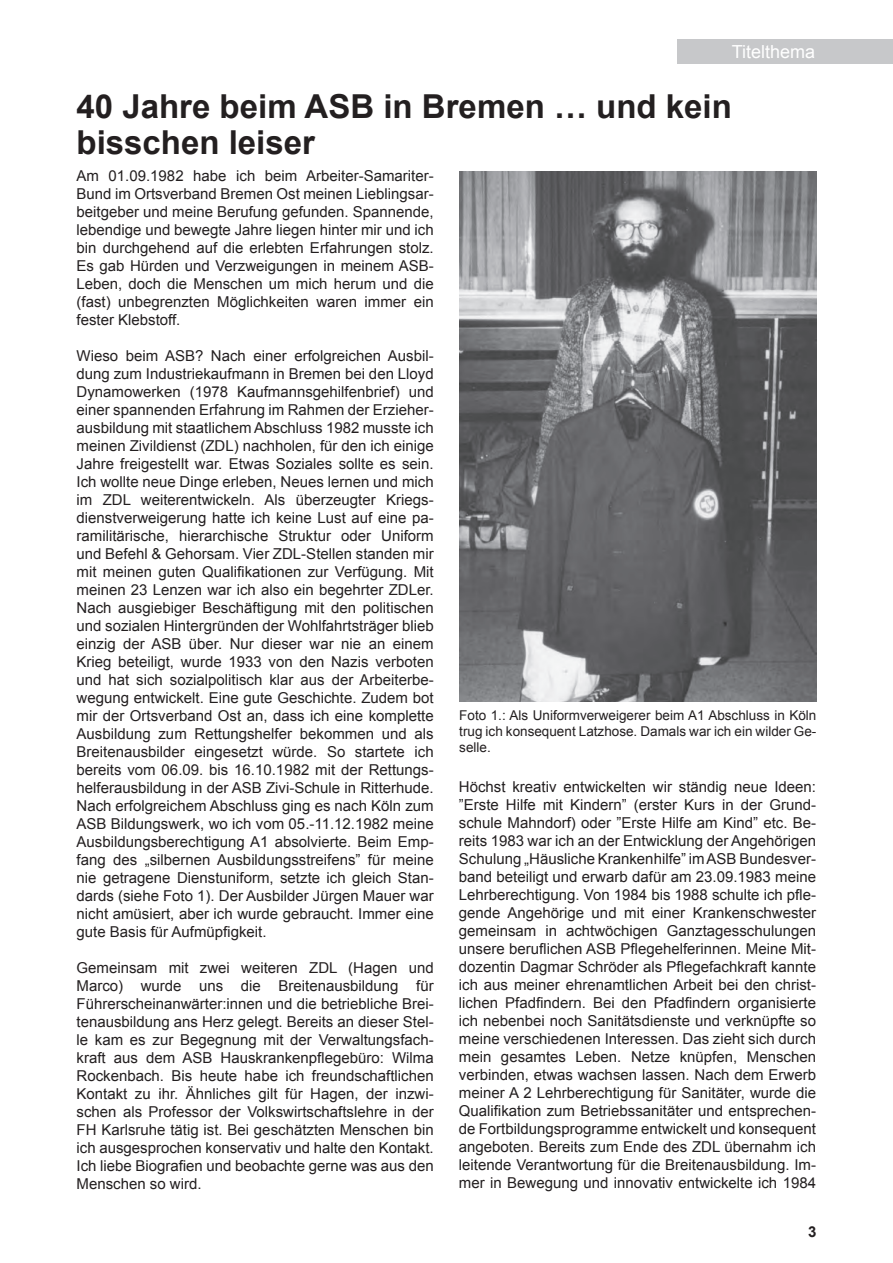
<style>
.page{position:relative;width:893px;height:1263px;background:#fff}
.page>*{position:absolute;margin:0;border:0;box-sizing:border-box;transform-origin:0 0}
.t1{font:700 33px/36px "Arial";color:#231f20}
.t2{font:18px "Arial";color:#fff}
.t3{font:15px/18px "Arial";color:#231f20;text-align:justify}
.t4{font:700 15px "Arial";color:#231f20}
.t5{font:13.5px/16.2px "Arial";color:#231f20;text-align:justify}
</style>
<div class="page">
<div style="left:677px;top:39px;width:216px;height:25px;background:#c7c8ca"></div>
<img style="left:459px;top:172px;width:357px;height:530px">
<p class="t2" style="left:732px;top:40px;width:85px">Titelthema</p>
<h1 class="t1" style="left:77px;top:89px;width:657px">40 Jahre beim ASB in Bremen … und kein bisschen leiser</h1>
<p class="t3" style="left:77px;top:167px;width:359px">Am 01.09.1982 habe ich beim Arbeiter-Samariter-Bund im Ortsverband Bremen Ost meinen Lieblingsar&shy;beitgeber und meine Berufung gefunden. Spannende, lebendige und bewegte Jahre liegen hinter mir und ich bin durchgehend auf die erlebten Erfahrungen stolz.<br>Es gab Hürden und Verzweigungen in meinem ASB-Leben, doch die Menschen um mich herum und die (fast) unbegrenzten Möglichkeiten waren immer ein fester Klebstoff.</p>
<p class="t3" style="left:77px;top:347px;width:359px">Wieso beim ASB? Nach einer erfolgreichen Ausbil&shy;dung zum Industriekaufmann in Bremen bei den Lloyd Dynamowerken (1978 Kaufmannsgehilfenbrief) und einer spannenden Erfahrung im Rahmen der Erzieher&shy;ausbildung mit staatlichem Abschluss 1982 musste ich meinen Zivildienst (ZDL) nachholen, für den ich einige Jahre freigestellt war. Etwas Soziales sollte es sein.<br>Ich wollte neue Dinge erleben, Neues lernen und mich im ZDL weiterentwickeln. Als überzeugter Kriegs&shy;dienstverweigerung hatte ich keine Lust auf eine pa&shy;ramilitärische, hierarchische Struktur oder Uniform und Befehl &amp; Gehorsam. Vier ZDL-Stellen standen mir mit meinen guten Qualifikationen zur Verfügung. Mit meinen 23 Lenzen war ich also ein begehrter ZDLer.<br>Nach ausgiebiger Beschäftigung mit den politischen und sozialen Hintergründen der Wohlfahrtsträger blieb einzig der ASB über. Nur dieser war nie an einem Krieg beteiligt, wurde 1933 von den Nazis verboten und hat sich sozialpolitisch klar aus der Arbeiterbe&shy;wegung entwickelt. Eine gute Geschichte. Zudem bot mir der Ortsverband Ost an, dass ich eine komplette Ausbildung zum Rettungshelfer bekommen und als Breitenausbilder eingesetzt würde. So startete ich bereits vom 06.09. bis 16.10.1982 mit der Rettungs&shy;helferausbildung in der ASB Zivi-Schule in Ritterhude.<br>Nach erfolgreichem Abschluss ging es nach Köln zum ASB Bildungswerk, wo ich vom 05.-11.12.1982 meine Ausbildungsberechtigung A1 absolvierte. Beim Emp&shy;fang des „silbernen Ausbildungsstreifens” für meine nie getragene Dienstuniform, setzte ich gleich Stan&shy;dards (siehe Foto 1). Der Ausbilder Jürgen Mauer war nicht amüsiert, aber ich wurde gebraucht. Immer eine gute Basis für Aufmüpfigkeit.</p>
<p class="t3" style="left:77px;top:959px;width:359px">Gemeinsam mit zwei weiteren ZDL (Hagen und Marco) wurde uns die Breitenausbildung für Führerscheinanwärter:innen und die betriebliche Brei&shy;tenausbildung ans Herz gelegt. Bereits an dieser Stel&shy;le kam es zur Begegnung mit der Verwaltungsfach&shy;kraft aus dem ASB Hauskrankenpflegebüro: Wilma Rockenbach. Bis heute habe ich freundschaftlichen Kontakt zu ihr. Ähnliches gilt für Hagen, der inzwi&shy;schen als Professor der Volkswirtschaftslehre in der FH Karlsruhe tätig ist. Bei geschätzten Menschen bin ich ausgesprochen konservativ und halte den Kontakt.<br>Ich liebe Biografien und beobachte gerne was aus den Menschen so wird.</p>
<p class="t5" style="left:459px;top:707px;width:359px">Foto 1.: Als Uniformverweigerer beim A1 Abschluss in Köln trug ich konsequent Latzhose. Damals war ich ein wilder Ge&shy;selle.</p>
<p class="t3" style="left:459px;top:778px;width:359px">Höchst kreativ entwickelten wir ständig neue Ideen: ”Erste Hilfe mit Kindern” (erster Kurs in der Grund&shy;schule Mahndorf) oder ”Erste Hilfe am Kind” etc. Be&shy;reits 1983 war ich an der Entwicklung der Angehörigen Schulung „Häusliche Krankenhilfe” im ASB Bundesver&shy;band beteiligt und erwarb dafür am 23.09.1983 meine Lehrberechtigung. Von 1984 bis 1988 schulte ich pfle&shy;gende Angehörige und mit einer Krankenschwester gemeinsam in achtwöchigen Ganztagesschulungen unsere beruflichen ASB Pflegehelferinnen. Meine Mit&shy;dozentin Dagmar Schröder als Pflegefachkraft kannte ich aus meiner ehrenamtlichen Arbeit bei den christ&shy;lichen Pfadfindern. Bei den Pfadfindern organisierte ich nebenbei noch Sanitätsdienste und verknüpfte so meine verschiedenen Interessen. Das zieht sich durch mein gesamtes Leben. Netze knüpfen, Menschen verbinden, etwas wachsen lassen. Nach dem Erwerb meiner A 2 Lehrberechtigung für Sanitäter, wurde die Qualifikation zum Betriebssanitäter und entsprechen&shy;de Fortbildungsprogramme entwickelt und konsequent angeboten. Bereits zum Ende des ZDL übernahm ich leitende Verantwortung für die Breitenausbildung. Im&shy;mer in Bewegung und innovativ entwickelte ich 1984</p>
<p class="t4" style="left:808px;top:1221px;width:10px">3</p>
</div>
